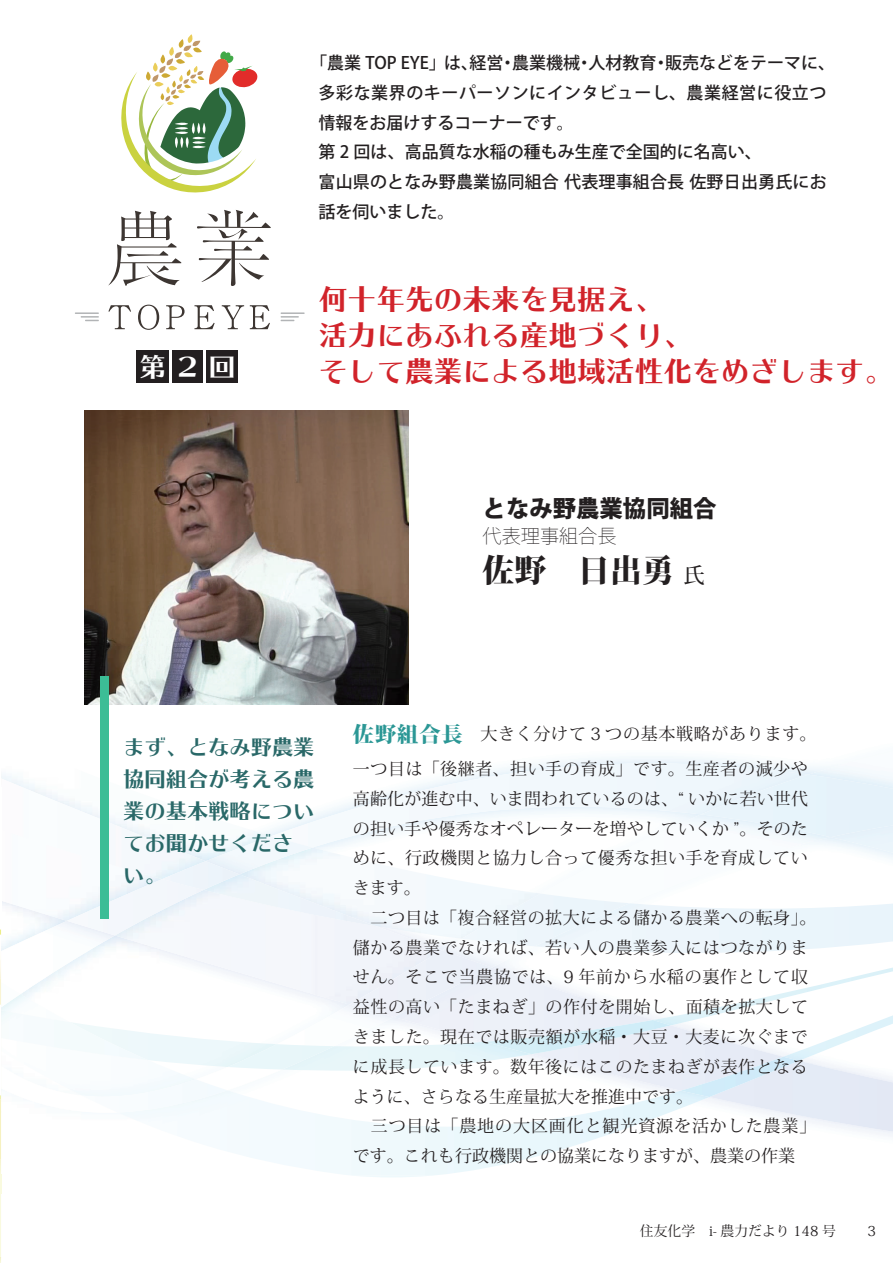
<style>
.page{position:relative;width:893px;height:1263px;background:#fff}
.page>*{position:absolute;margin:0;border:0;box-sizing:border-box;transform-origin:0 0}
.t1{font:800 31.95px "Koz Min Pro";color:#231f20}
.t2{font:28.65px/36.2px "Kan 415 Typos Std";color:#d1232a}
.t3{font:26.55px "Kan 415 Typos Std";color:#fff}
.t4{font:800 23.4px "Koz Go Pro";color:#231f20}
.t5{font:21.3px/32px "Kan 415 Typos Std";color:#296868}
.t6{font:200 19.2px "Koz Go Pro";color:#231f20}
.t7{font:16.95px/29.7px "Koz Min Pr 6 N";letter-spacing:.03em;color:#231f20}
.t8{font:500 16.95px/29.7px "Koz Go Pr 6 N";color:#231f20}
.t9{font:13.8px "Koz Min Pr 6 N";color:#231f20}
.s1{font-weight:500;font-size:21.3px}
.s2{font-weight:800;font-size:21.3px;color:#2b9795}
</style>
<div class="page">
<img style="left:655px;top:967px;width:238px;height:58px">
<img style="left:783px;top:1015px;width:110px;height:46px">
<img style="left:659px;top:1105px;width:50px;height:12px">
<img style="left:808px;top:840px;width:10px;height:4px">
<div style="left:514px;top:893px;width:54px;height:53px;background:#edf5fb"></div>
<div style="left:462px;top:908px;width:53px;height:36px;background:#eff7fc"></div>
<div style="left:228px;top:1044px;width:106px;height:25px;background:#e8f6f9"></div>
<img style="left:82px;top:1079px;width:146px;height:33px">
<img style="left:1px;top:778px;width:376px;height:148px">
<img style="left:654px;top:1025px;width:157px;height:80px">
<img style="left:484px;top:1020px;width:187px;height:34px">
<img style="left:681px;top:1057px;width:118px;height:40px">
<div style="left:349px;top:950px;width:143px;height:67px;background:#edf0f8"></div>
<img style="left:272px;top:763px;width:536px;height:84px">
<img style="left:206px;top:836px;width:107px;height:38px">
<img style="left:831px;top:837px;width:62px;height:16px">
<img style="left:1px;top:921px;width:106px;height:73px">
<svg style="left:106px;top:935px;width:9px;height:5px"></svg>
<img style="left:1px;top:982px;width:19px;height:25px">
<div style="left:701px;top:775px;width:192px;height:48px;background:#e7f4fb"></div>
<img style="left:756px;top:822px;width:137px;height:15px">
<img style="left:67px;top:879px;width:137px;height:56px">
<img style="left:162px;top:861px;width:77px;height:29px">
<svg style="left:121px;top:34px;width:137px;height:159px"></svg>
<svg style="left:197px;top:210px;width:74px;height:76px"></svg>
<svg style="left:108px;top:211px;width:73px;height:75px"></svg>
<svg style="left:108px;top:305px;width:23px;height:24px"></svg>
<svg style="left:138px;top:305px;width:21px;height:25px"></svg>
<svg style="left:166px;top:305px;width:19px;height:24px"></svg>
<svg style="left:194px;top:305px;width:21px;height:24px"></svg>
<svg style="left:222px;top:305px;width:22px;height:24px"></svg>
<svg style="left:250px;top:305px;width:20px;height:24px"></svg>
<hr style="left:281px;top:312px;width:24px;height:2px;background:#b2b4b6">
<svg style="left:281px;top:316px;width:18px;height:5px"></svg>
<hr style="left:75px;top:312px;width:24px;height:2px;background:#b2b4b6">
<svg style="left:81px;top:316px;width:18px;height:5px"></svg>
<svg style="left:0;top:960px;width:1px;height:45px"></svg>
<svg style="left:0;top:1160px;width:1px;height:103px"></svg>
<img style="left:0;top:1112px;width:1px;height:48px">
<svg style="left:0;top:1095px;width:1px;height:17px"></svg>
<div style="left:136px;top:350px;width:102px;height:33px;background:#231f20"></div>
<hr style="left:169px;top:350px;width:2px;height:33px;background:#fff">
<hr style="left:203px;top:350px;width:2px;height:33px;background:#fff">
<img style="left:85px;top:411px;width:323px;height:294px">
<div style="left:100px;top:675px;width:8px;height:243px;background:#3cbd96"></div>
<h3 class="t3" style="left:140px;top:352px;width:97px">第 ２ 回</h3>
<p class="t8" style="left:319px;top:48px;width:518px;text-indent:-9px">「農業 TOP EYE」は、経営・農業機械・人材教育・販売などをテーマに、多彩な業界のキーパーソンにインタビューし、農業経営に役立つ情報をお届けするコーナーです。<br>第 2 回は、高品質な水稲の種もみ生産で全国的に名高い、<br>富山県のとなみ野農業協同組合 代表理事組合長 佐野日出勇氏にお話を伺いました。</p>
<h2 class="t2" style="left:319px;top:282px;width:576px">何十年先の未来を見据え、<br>活力にあふれる産地づくり、<br>そして農業による地域活性化をめざします。</h2>
<h3 class="t4" style="left:483px;top:493px;width:235px">となみ野農業協同組合</h3>
<p class="t6" style="left:483px;top:523px;width:135px">代表理事組合長</p>
<h1 class="t1" style="left:483px;top:546px;width:224px">佐野　日出勇<span class="s1">氏</span></h1>
<p class="t5" style="left:123px;top:732px;width:193px">まず、となみ野農業協同組合が考える農業の基本戦略についてお聞かせください。</p>
<p class="t7" style="left:353px;top:717px;width:465px;line-height:35.1px"><span class="s2">佐野組合長</span>　大きく分けて 3 つの基本戦略があります。一つ目は「後継者、担い手の育成」です。生産者の減少や</p>
<p class="t7" style="left:353px;top:784px;width:465px">高齢化が進む中、いま問われているのは、“ いかに若い世代の担い手や優秀なオペレーターを増やしていくか ”。そのために、行政機関と協力し合って優秀な担い手を育成していきます。<br>　二つ目は「複合経営の拡大による儲かる農業への転身」。儲かる農業でなければ、若い人の農業参入にはつながりません。そこで当農協では、9 年前から水稲の裏作として収益性の高い「たまねぎ」の作付を開始し、面積を拡大してきました。現在では販売額が水稲・大豆・大麦に次ぐまでに成長しています。数年後にはこのたまねぎが表作となるように、さらなる生産量拡大を推進中です。<br>　三つ目は「農地の大区画化と観光資源を活かした農業」です。これも行政機関との協業になりますが、農業の作業</p>
<p class="t9" style="left:640px;top:1223px;width:197px">住友化学　i- 農力だより 148 号</p>
<p class="t9" style="left:867px;top:1223px;width:10px">3</p>
</div>
